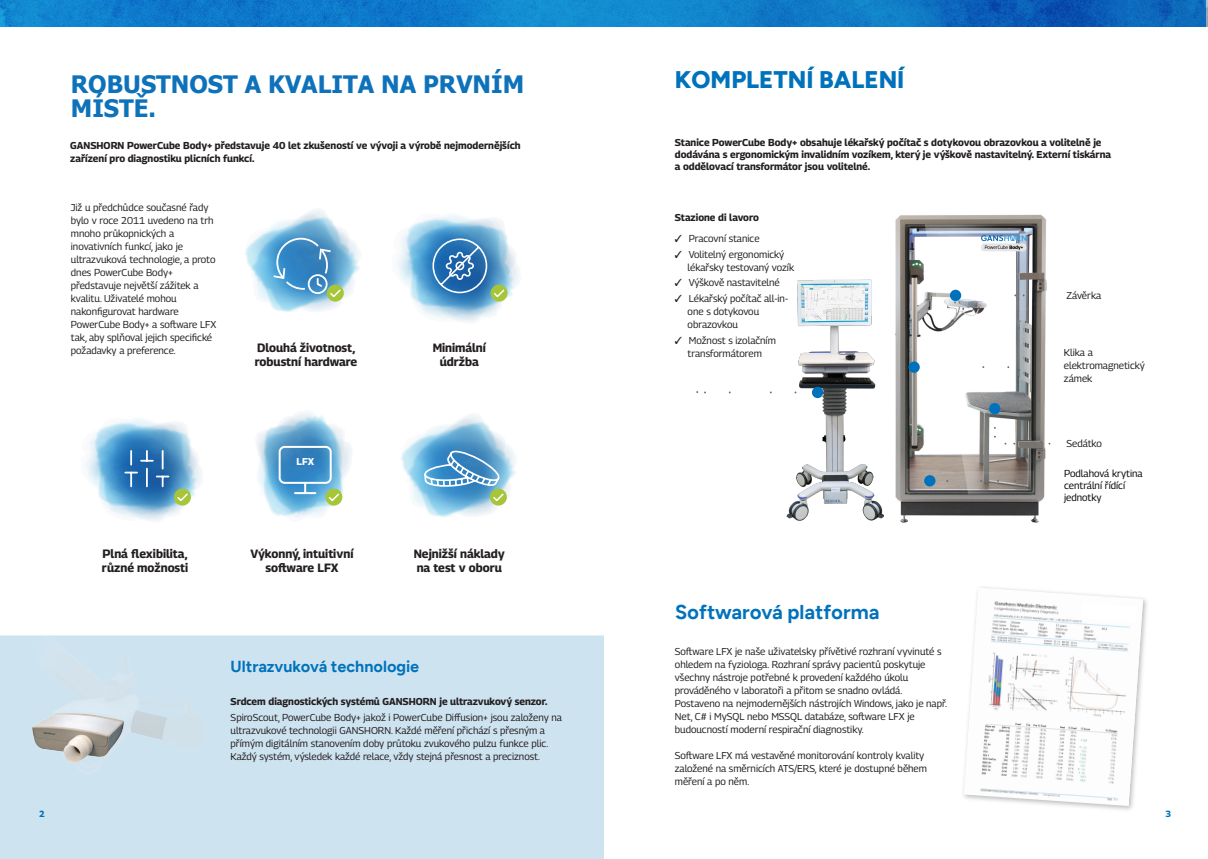
<style>
.page{position:relative;width:1208px;height:859px;background:#fff}
.page>*{position:absolute;margin:0;border:0;box-sizing:border-box;transform-origin:0 0}
.t1{font:700 24px/24px "Tahoma";color:#0d72ba}
.t2{font:800 24px "Figtree";color:#0072bc}
.t3{font:700 20px "Figtree";color:#0072bc}
.t4{font:700 16px "Figtree";color:#0072bc}
.t5{font:700 12px/14px "Georama";color:#231f20}
.t6{font:10px/13px "Georama";color:#231f20}
.t7{font:700 10px/12px "Georama";color:#231f20}
.t8{font:10px/12px "Georama";color:#080704}
.t9{font:700 10px "Georama";color:#fff}
.t10{font:700 9px "Georama";color:#0072bc}
.s1{font-family:"MS UI Gothic"}
</style>
<div class="page">
<img style="left:786px;top:279px;width:97px;height:242px">
<img style="left:895px;top:214px;width:152px;height:309px">
<div style="left:812px;top:387px;width:11px;height:11px;background:#0072bc;border-radius:50%"></div>
<svg style="left:939px;top:480px;width:108px;height:2px"></svg>
<svg style="left:925px;top:366px;width:122px;height:2px"></svg>
<div style="left:950px;top:290px;width:11px;height:11px;background:#0072bc;border-radius:50%"></div>
<svg style="left:965px;top:294px;width:82px;height:2px"></svg>
<svg style="left:993px;top:417px;width:58px;height:29px"></svg>
<div style="left:908px;top:361px;width:11px;height:12px;background:#0072bc;border-radius:50%"></div>
<div style="left:924px;top:475px;width:11px;height:11px;background:#0072bc;border-radius:50%"></div>
<div style="left:989px;top:403px;width:11px;height:11px;background:#0072bc;border-radius:50%"></div>
<img style="left:401px;top:415px;width:115px;height:102px">
<img style="left:256px;top:412px;width:96px;height:106px">
<img style="left:245px;top:210px;width:115px;height:102px">
<img style="left:86px;top:419px;width:115px;height:102px">
<svg style="left:130px;top:451px;width:2px;height:14px"></svg>
<svg style="left:146px;top:469px;width:2px;height:17px"></svg>
<svg style="left:162px;top:451px;width:2px;height:18px"></svg>
<svg style="left:125px;top:472px;width:12px;height:14px"></svg>
<svg style="left:141px;top:451px;width:12px;height:11px"></svg>
<svg style="left:157px;top:476px;width:12px;height:10px"></svg>
<svg style="left:696px;top:378px;width:118px;height:16px"></svg>
<img style="left:981px;top:587px;width:166px;height:223px">
<img style="left:963px;top:588px;width:179px;height:218px">
<img style="left:397px;top:215px;width:122px;height:108px">
<img style="left:0;top:0;width:1208px;height:26px">
<svg style="left:174px;top:489px;width:17px;height:17px"></svg>
<svg style="left:176px;top:492px;width:13px;height:11px"></svg>
<svg style="left:325px;top:489px;width:17px;height:17px"></svg>
<svg style="left:278px;top:445px;width:62px;height:58px;background:#60a3ca"></svg>
<svg style="left:327px;top:285px;width:17px;height:17px"></svg>
<svg style="left:273px;top:237px;width:69px;height:62px;background:#5b9ec7"></svg>
<svg style="left:490px;top:489px;width:17px;height:17px"></svg>
<svg style="left:423px;top:449px;width:82px;height:54px;background:#6aa9cd"></svg>
<svg style="left:490px;top:285px;width:17px;height:17px"></svg>
<svg style="left:432px;top:238px;width:74px;height:61px;background:#528eba"></svg>
<svg style="left:1080px;top:603px;width:57px;height:19px"></svg>
<div style="left:0;top:635px;width:604px;height:224px;background:#cee3f0"></div>
<img style="left:17px;top:635px;width:193px;height:145px">
<p class="t10" style="left:39px;top:808px;width:7px">2</p>
<h1 class="t1" style="left:71px;top:74px;width:455px">ROBUSTNOST A KVALITA NA PRVNÍM<br>MÍSTĚ.</h1>
<h1 class="t2" style="left:675px;top:68px;width:231px">KOMPLETNÍ BALENÍ</h1>
<p class="t7" style="left:70px;top:139px;width:452px;line-height:13px">GANSHORN PowerCube Body+ představuje 40 let zkušeností ve vývoji a výrobě nejmodernějších zařízení pro diagnostiku plicních funkcí.</p>
<p class="t6" style="left:71px;top:201px;width:147px">Již u předchůdce současné řady bylo v roce 2011 uvedeno na trh mnoho průkopnických a inovativních funkcí, jako je ultrazvuková technologie, a proto dnes PowerCube Body+ představuje největší zážitek a kvalitu. Uživatelé mohou nakonfigurovat hardware<br>PowerCube Body+ a software LFX tak, aby splňoval jejich specifické požadavky a preference.</p>
<p class="t5" style="left:255px;top:341px;width:104px">Dlouhá životnost, robustní hardware</p>
<p class="t5" style="left:433px;top:341px;width:55px;text-align:center">Minimální údržba</p>
<p class="t7" style="left:675px;top:137px;width:438px">Stanice PowerCube Body+ obsahuje lékařský počítač s dotykovou obrazovkou a volitelně je dodávána s ergonomickým invalidním vozíkem, který je výškově nastavitelný. Externí tiskárna a oddělovací transformátor jsou volitelné.</p>
<p class="t7" style="left:675px;top:211px;width:85px">Stazione di lavoro</p>
<p class="t6" style="left:673px;top:231px;width:88px"><span class="s1">✓</span> Pracovní stanice</p>
<p class="t6" style="left:687px;top:247px;width:108px;text-indent:-14px"><span class="s1">✓</span> Volitelný ergonomický lékařsky testovaný vozík</p>
<p class="t6" style="left:673px;top:276px;width:108px"><span class="s1">✓</span> Výškově nastavitelné</p>
<p class="t6" style="left:687px;top:292px;width:102px;text-indent:-14px"><span class="s1">✓</span> Lékařský počítač all-in&shy;one s dotykovou obrazovkou</p>
<p class="t6" style="left:673px;top:334px;width:104px;text-align:center"><span class="s1">✓</span> Možnost s izolačním transformátorem</p>
<p class="t6" style="left:1066px;top:289px;width:36px">Závěrka</p>
<p class="t6" style="left:1064px;top:346px;width:82px">Klika a elektromagnetický zámek</p>
<p class="t5" style="left:102px;top:546px;width:88px">Plná flexibilita, různé možnosti</p>
<p class="t9" style="left:296px;top:455px;width:19px">LFX</p>
<p class="t5" style="left:250px;top:546px;width:104px;text-align:center">Výkonný, intuitivní software LFX</p>
<p class="t5" style="left:414px;top:546px;width:93px">Nejnižší náklady na test v oboru</p>
<h3 class="t4" style="left:231px;top:659px;width:190px">Ultrazvuková technologie</h3>
<p class="t7" style="left:231px;top:695px;width:318px">Srdcem diagnostických systémů GANSHORN je ultrazvukový senzor.</p>
<p class="t6" style="left:231px;top:710px;width:333px">SpiroScout, PowerCube Body+ jakož i PowerCube Diffusion+ jsou založeny na ultrazvukové technologii GANSHORN. Každé měření přichází s přesným a přímým digitálním stanovením doby průtoku zvukového pulzu funkce plic.<br>Každý systém, výsledek každé relace, vždy stejná přesnost a preciznost.</p>
<h2 class="t3" style="left:675px;top:603px;width:206px">Softwarová platforma</h2>
<p class="t6" style="left:675px;top:645px;width:274px">Software LFX je naše uživatelsky přívětivé rozhraní vyvinuté s ohledem na fyziologa. Rozhraní správy pacientů poskytuje všechny nástroje potřebné k provedení každého úkolu prováděného v laboratoři a přitom se snadno ovládá.<br>Postaveno na nejmodernějších nástrojích Windows, jako je např.<br>Net, C# i MySQL nebo MSSQL databáze, software LFX je budoucností moderní respirační diagnostiky.</p>
<p class="t6" style="left:675px;top:749px;width:254px">Software LFX má vestavěné monitorování kontroly kvality založené na směrnicích ATS/ERS, které je dostupné během měření a po něm.</p>
<p class="t6" style="left:1066px;top:437px;width:37px">Sedátko</p>
<p class="t8" style="left:1064px;top:467px;width:80px">Podlahová krytina centrální řídící jednotky</p>
<p class="t10" style="left:1165px;top:809px;width:7px">3</p>
</div>
